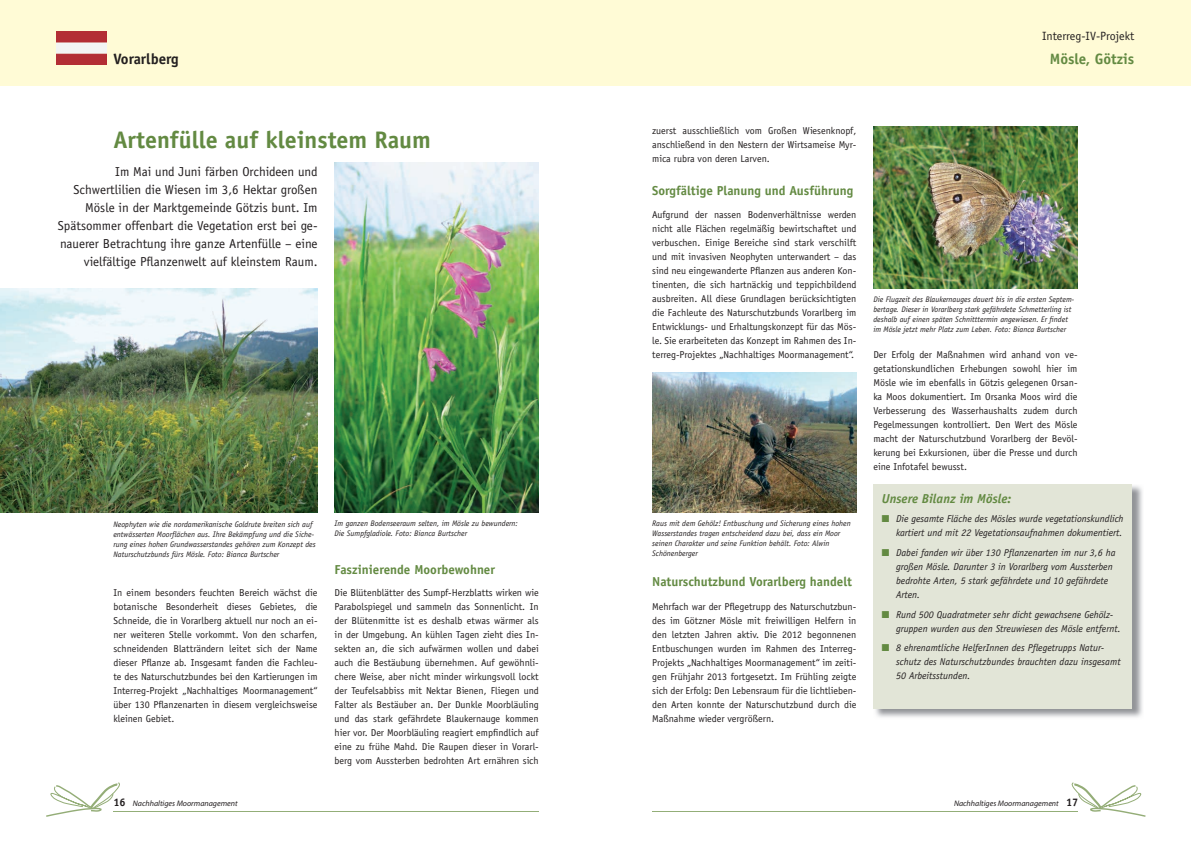
<style>
.page{position:relative;width:1191px;height:842px;background:#fff}
.page>*{position:absolute;margin:0;border:0;box-sizing:border-box;transform-origin:0 0}
.t1{font:700 24px "Officina Sans";color:#638a42}
.t2{font:700 15px "Officina Sans";color:#638a42}
.t3{font:700 15px "Officina Sans";color:#231f20}
.t4{font:13px/18px "Officina Sans";color:#231f20;text-align:right}
.t5{font:700 13px "Officina Sans";color:#638a42}
.t6{font:italic 700 13px "Officina Sans";color:#638a42}
.t7{font:12px "Officina Sans";color:#231f20}
.t8{font:10px/14px "Officina Sans";color:#231f20;text-align:justify}
.t9{font:italic 10px/14px "Officina Sans";color:#231f20}
.t10{font:italic 8px/10px "Officina Sans";color:#231f20}
.t11{font:italic 8px "Myriad";color:#231f20}
.s1{color:#638a42}
.s2{font-family:"Officina Sans";font-weight:700;font-style:normal;font-size:11px}
</style>
<div class="page">
<div style="left:0;top:0;width:1191px;height:85px;background:#fffbd6"></div>
<img style="left:57px;top:31px;width:49px;height:33px">
<svg style="left:1071px;top:782px;width:74px;height:35px"></svg>
<svg style="left:46px;top:782px;width:74px;height:35px"></svg>
<hr style="left:113px;top:811px;width:426px;height:1px;background:#93ae78">
<hr style="left:652px;top:811px;width:425px;height:1px;background:#93ae78">
<img style="left:652px;top:372px;width:204px;height:140px">
<img style="left:873px;top:127px;width:204px;height:161px">
<img style="left:334px;top:162px;width:205px;height:350px">
<img style="left:873px;top:486px;width:270px;height:231px">
<div style="left:873px;top:484px;width:259px;height:224px;background:#e2e5d7"></div>
<img style="left:0;top:288px;width:317px;height:224px">
<h2 class="t3" style="left:113px;top:50px;width:67px">Vorarlberg</h2>
<h1 class="t1" style="left:113px;top:125px;width:319px">Artenfülle auf kleinstem Raum</h1>
<p class="t4" style="left:58px;top:162px;width:261px">Im Mai und Juni färben Orchideen und Schwertlilien die Wiesen im 3,6 Hektar großen Mösle in der Marktgemeinde Götzis bunt. Im Spätsommer offenbart die Vegetation erst bei ge&shy;nauerer Betrachtung ihre ganze Artenfülle – eine vielfältige Pflanzenwelt auf kleinstem Raum.</p>
<p class="t10" style="left:113px;top:519px;width:204px">Neophyten wie die nordamerikanische Goldrute breiten sich auf entwässerten Moorflächen aus. Ihre Bekämpfung und die Siche&shy;rung eines hohen Grundwasserstandes gehören zum Konzept des Naturschutzbunds fürs Mösle. Foto: Bianca Burtscher</p>
<p class="t10" style="left:334px;top:519px;width:185px">Im ganzen Bodenseeraum selten, im Mösle zu bewundern:<br>Die Sumpfgladiole. Foto: Bianca Burtscher</p>
<h3 class="t5" style="left:334px;top:561px;width:162px">Faszinierende Moorbewohner</h3>
<p class="t8" style="left:113px;top:586px;width:206px">In einem besonders feuchten Bereich wächst die botanische Besonderheit dieses Gebietes, die Schneide, die in Vorarlberg aktuell nur noch an ei&shy;ner weiteren Stelle vorkommt. Von den scharfen, schneidenden Blatträndern leitet sich der Name dieser Pflanze ab. Insgesamt fanden die Fachleu&shy;te des Naturschutzbundes bei den Kartierungen im Interreg-Projekt „Nachhaltiges Moormanagement“ über 130 Pflanzenarten in diesem vergleichsweise kleinen Gebiet.</p>
<p class="t8" style="left:334px;top:586px;width:206px">Die Blütenblätter des Sumpf-Herzblatts wirken wie Parabolspiegel und sammeln das Sonnenlicht. In der Blütenmitte ist es deshalb etwas wärmer als in der Umgebung. An kühlen Tagen zieht dies In&shy;sekten an, die sich aufwärmen wollen und dabei auch die Bestäubung übernehmen. Auf gewöhnli&shy;chere Weise, aber nicht minder wirkungsvoll lockt der Teufelsabbiss mit Nektar Bienen, Fliegen und Falter als Bestäuber an. Der Dunkle Moorbläuling und das stark gefährdete Blaukernauge kommen hier vor. Der Moorbläuling reagiert empfindlich auf eine zu frühe Mahd. Die Raupen dieser in Vorarl&shy;berg vom Aussterben bedrohten Art ernähren sich</p>
<p class="t7" style="left:1042px;top:29px;width:94px">Interreg-IV-Projekt</p>
<h2 class="t2" style="left:1049px;top:50px;width:86px">Mösle, Götzis</h2>
<p class="t8" style="left:652px;top:124px;width:206px">zuerst ausschließlich vom Großen Wiesenknopf, anschließend in den Nestern der Wirtsameise Myr&shy;mica rubra von deren Larven.</p>
<h3 class="t5" style="left:652px;top:182px;width:203px">Sorgfältige Planung und Ausführung</h3>
<p class="t8" style="left:652px;top:208px;width:206px">Aufgrund der nassen Bodenverhältnisse werden nicht alle Flächen regelmäßig bewirtschaftet und verbuschen. Einige Bereiche sind stark verschilft und mit invasiven Neophyten unterwandert – das sind neu eingewanderte Pflanzen aus anderen Kon&shy;tinenten, die sich hartnäckig und teppichbildend ausbreiten. All diese Grundlagen berücksichtigten die Fachleute des Naturschutzbunds Vorarlberg im Entwicklungs- und Erhaltungskonzept für das Mös&shy;le. Sie erarbeiteten das Konzept im Rahmen des In&shy;terreg-Projektes „Nachhaltiges Moormanagement“.</p>
<p class="t10" style="left:652px;top:519px;width:200px">Raus mit dem Gehölz! Entbuschung und Sicherung eines hohen Wasserstandes tragen entscheidend dazu bei, dass ein Moor seinen Charakter und seine Funktion behält. Foto: Alwin Schönenberger</p>
<h3 class="t5" style="left:652px;top:573px;width:201px">Naturschutzbund Vorarlberg handelt</h3>
<p class="t8" style="left:652px;top:600px;width:206px">Mehrfach war der Pflegetrupp des Naturschutzbun&shy;des im Götzner Mösle mit freiwilligen Helfern in den letzten Jahren aktiv. Die 2012 begonnenen Entbuschungen wurden im Rahmen des Interreg-Projekts „Nachhaltiges Moormanagement“ im zeiti&shy;gen Frühjahr 2013 fortgesetzt. Im Frühling zeigte sich der Erfolg: Den Lebensraum für die lichtlieben&shy;den Arten konnte der Naturschutzbund durch die Maßnahme wieder vergrößern.</p>
<p class="t10" style="left:873px;top:294px;width:202px">Die Flugzeit des Blaukernauges dauert bis in die ersten Septem&shy;bertage. Dieser in Vorarlberg stark gefährdete Schmetterling ist deshalb auf einen späten Schnitttermin angewiesen. Er findet im Mösle jetzt mehr Platz zum Leben. Foto: Bianca Burtscher</p>
<p class="t8" style="left:873px;top:348px;width:206px">Der Erfolg der Maßnahmen wird anhand von ve&shy;getationskundlichen Erhebungen sowohl hier im Mösle wie im ebenfalls in Götzis gelegenen Orsan&shy;ka Moos dokumentiert. Im Orsanka Moos wird die Verbesserung des Wasserhaushalts zudem durch Pegelmessungen kontrolliert. Den Wert des Mösle macht der Naturschutzbund Vorarlberg der Bevöl&shy;kerung bei Exkursionen, über die Presse und durch eine Infotafel bewusst.</p>
<h3 class="t6" style="left:882px;top:490px;width:131px">Unsere Bilanz im Mösle:</h3>
<p class="t9" style="left:882px;top:512px;width:243px;text-align:right"><span class="s1">■</span> Die gesamte Fläche des Mösles wurde vegetationskundlich kartiert und mit 22 Vegetationsaufnahmen dokumentiert.</p>
<p class="t9" style="left:896px;top:546px;width:221px;text-indent:-14px"><span class="s1">■</span> Dabei fanden wir über 130 Pflanzenarten im nur 3,6 ha großen Mösle. Darunter 3 in Vorarlberg vom Aussterben bedrohte Arten, 5 stark gefährdete und 10 gefährdete Arten.</p>
<p class="t9" style="left:896px;top:607px;width:226px;text-indent:-14px"><span class="s1">■</span> Rund 500 Quadratmeter sehr dicht gewachsene Gehölz&shy;gruppen wurden aus den Streuwiesen des Mösle entfernt.</p>
<p class="t9" style="left:896px;top:641px;width:226px;text-indent:-14px"><span class="s1">■</span> 8 ehrenamtliche HelferInnen des Pflegetrupps Natur&shy;schutz des Naturschutzbundes brauchten dazu insgesamt<br>50 Arbeitsstunden.</p>
<p class="t11" style="left:113px;top:799px;width:126px"><span class="s2">16</span> Nachhaltiges Moormanagement</p>
<p class="t11" style="left:954px;top:799px;width:126px">Nachhaltiges Moormanagement <span class="s2">17</span></p>
</div>
